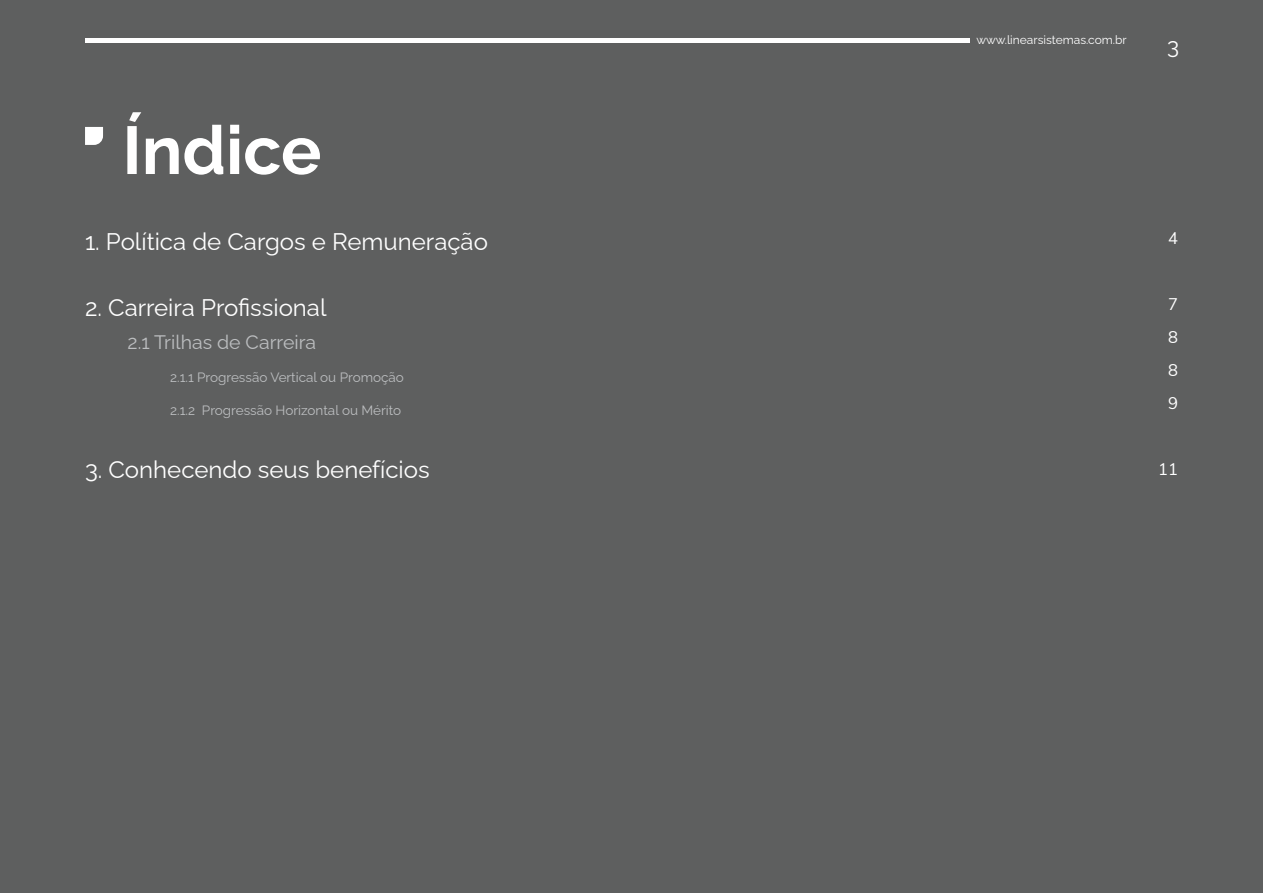
<style>
.page{position:relative;width:1263px;height:893px;background:#5e5f5f}
.page>*{position:absolute;margin:0;border:0;box-sizing:border-box;transform-origin:0 0}
.t1{font:700 67.5px "Raleway";color:#fff}
.t2{font:24px "Raleway";color:#fff}
.t3{font:22.5px "Raleway";color:#fff}
.t4{font:19.5px "Raleway";color:#bcbec0}
.t5{font:16.5px/33px "Muli";color:#fff;text-align:justify}
.t6{font:13.5px "Raleway";color:#bcbec0}
.t7{font:12px "Raleway";color:#fff}
</style>
<div class="page">
<svg style="left:85px;top:127px;width:18px;height:18px"></svg>
<hr style="left:85px;top:39px;width:884px;height:4px;background:#fff">
<h1 class="t1" style="left:122px;top:96px;width:200px">Índice</h1>
<p class="t2" style="left:85px;top:222px;width:404px">1. Política de Cargos e Remuneração</p>
<p class="t2" style="left:85px;top:288px;width:243px">2. Carreira Profissional</p>
<p class="t4" style="left:128px;top:327px;width:190px">2.1 Trilhas de Carreira</p>
<p class="t6" style="left:170px;top:367px;width:235px">2.1.1 Progressão Vertical ou Promoção</p>
<p class="t6" style="left:170px;top:399px;width:233px">2.1.2 Progressão Horizontal ou Mérito</p>
<p class="t2" style="left:85px;top:450px;width:346px">3. Conhecendo seus benefícios</p>
<p class="t7" style="left:976px;top:30px;width:152px">www.linearsistemas.com.br</p>
<p class="t3" style="left:1167px;top:28px;width:14px">3</p>
<p class="t5" style="left:1168px;top:221px;width:11px">4</p>
<p class="t5" style="left:1168px;top:287px;width:11px">7<br>8<br>8<br>9</p>
<p class="t5" style="left:1158px;top:452px;width:21px">11</p>
</div>
